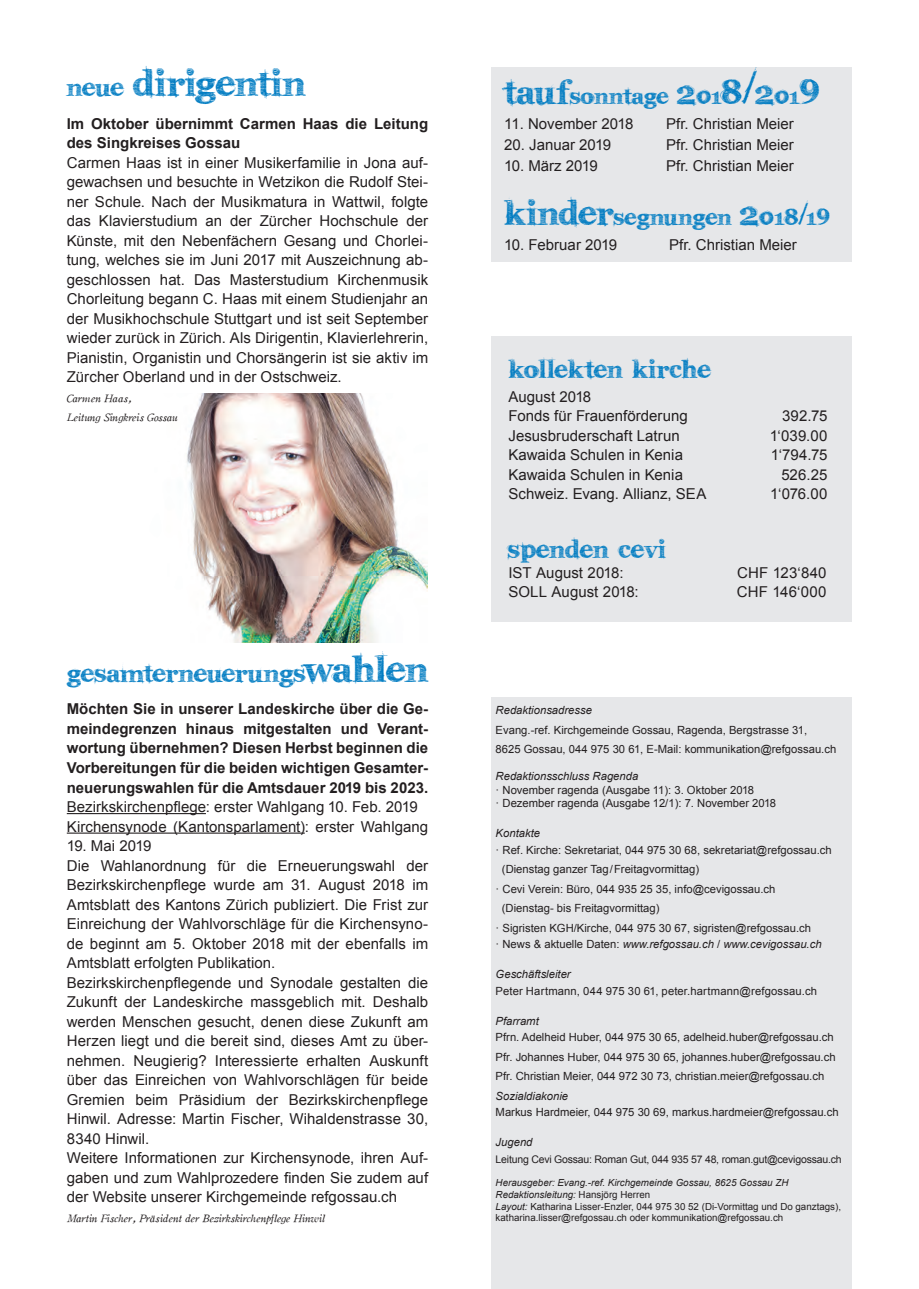
<style>
.page{position:relative;width:919px;height:1289px;background:#fff}
.page>*{position:absolute;margin:0;border:0;box-sizing:border-box;transform-origin:0 0}
.t1{font:48px "karabin E.";letter-spacing:-.005em;color:#007cc2}
.t2{font:33px "karabin E.";letter-spacing:-.005em;color:#007cc2}
.t3{font:30px "karabin E.";color:#007cc2}
.t4{font:15px/19.5px "Arial";color:#231f20}
.t5{font:700 15px/19.5px "Arial";color:#231f20}
.t6{font:11.25px/19.5px "Arial";color:#231f20}
.t7{font:italic 11.25px "Arial";color:#231f20}
.t8{font:10.5px/19.5px "Oldstyle Italic HPLHS";letter-spacing:-.015em;color:#231f20}
.t9{font:10.5px "Arial";letter-spacing:-.02em;color:#231f20}
.t10{font:9.75px/11.7px "Arial";color:#231f20}
.s1{font-size:33px}
.s2{font-size:48px}
.s3{font-size:45px}
.s4{font-style:normal}
.s5{font-style:italic}
</style>
<div class="page">
<img style="left:187px;top:393px;width:240px;height:249px">
<div style="left:491px;top:337px;width:361px;height:284px;background:#e6e7e9"></div>
<div style="left:491px;top:697px;width:361px;height:591px;background:#e6e7e9"></div>
<div style="left:491px;top:67px;width:361px;height:194px;background:#e6e7e9"></div>
<hr style="left:67px;top:813px;width:139px;height:1px;background:#231f20">
<hr style="left:67px;top:832px;width:238px;height:1px;background:#231f20">
<h1 class="t1" style="left:67px;top:57px;width:240px"><span class="s1">neue</span> Dirigentin</h1>
<p class="t5" style="left:67px;top:114px;width:363px">Im Oktober übernimmt Carmen Haas die Leitung des Singkreises Gossau</p>
<p class="t4" style="left:67px;top:153px;width:363px;text-align:justify">Carmen Haas ist in einer Musikerfamilie in Jona auf&shy;gewachsen und besuchte in Wetzikon die Rudolf Stei&shy;ner Schule. Nach der Musikmatura in Wattwil, folgte das Klavierstudium an der Zürcher Hochschule der Künste, mit den Nebenfächern Gesang und Chorlei&shy;tung, welches sie im Juni 2017 mit Auszeichnung ab&shy;geschlossen hat. Das Masterstudium Kirchenmusik Chorleitung begann C. Haas mit einem Studienjahr an der Musikhochschule Stuttgart und ist seit September wieder zurück in Zürich. Als Dirigentin, Klavierlehrerin, Pianistin, Organistin und Chorsängerin ist sie aktiv im Zürcher Oberland und in der Ostschweiz.</p>
<p class="t8" style="left:67px;top:387px;width:112px">Carmen Haas,<br>Leitung Singkreis Gossau</p>
<h2 class="t2" style="left:67px;top:655px;width:363px">gesamterneuerungs<span class="s2">wahlen</span></h2>
<p class="t5" style="left:67px;top:700px;width:363px;text-align:justify">Möchten Sie in unserer Landeskirche über die Ge&shy;meindegrenzen hinaus mitgestalten und Verant&shy;wortung übernehmen? Diesen Herbst beginnen die Vorbereitungen für die beiden wichtigen Gesamter&shy;neuerungswahlen für die Amtsdauer 2019 bis 2023.</p>
<p class="t4" style="left:67px;top:797px;width:363px">Bezirkskirchenpflege: erster Wahlgang 10. Feb. 2019<br>Kirchensynode (Kantonsparlament): erster Wahlgang</p>
<p class="t4" style="left:67px;top:836px;width:363px">19. Mai 2019<br>Die Wahlanordnung für die Erneuerungswahl der Bezirkskirchenpflege wurde am 31. August 2018 im Amtsblatt des Kantons Zürich publiziert. Die Frist zur Einreichung der Wahlvorschläge für die Kirchensyno&shy;de beginnt am 5. Oktober 2018 mit der ebenfalls im Amtsblatt erfolgten Publikation.<br>Bezirkskirchenpflegende und Synodale gestalten die Zukunft der Landeskirche massgeblich mit. Deshalb werden Menschen gesucht, denen diese Zukunft am Herzen liegt und die bereit sind, dieses Amt zu über&shy;nehmen. Neugierig? Interessierte erhalten Auskunft über das Einreichen von Wahlvorschlägen für beide Gremien beim Präsidium der Bezirkskirchenpflege Hinwil. Adresse: Martin Fischer, Wihaldenstrasse 30, 8340 Hinwil.<br>Weitere Informationen zur Kirchensynode, ihren Auf&shy;gaben und zum Wahlprozedere finden Sie zudem auf der Website unserer Kirchgemeinde refgossau.ch</p>
<p class="t8" style="left:67px;top:1207px;width:260px">Martin Fischer, Präsident der Bezirkskirchenpflege Hinwil</p>
<h3 class="t3" style="left:504px;top:79px;width:316px"><span class="s3">tauf</span>sonntage <span class="s3">2</span>01<span class="s3">8/2</span>01<span class="s3">9</span></h3>
<p class="t4" style="left:504px;top:114px;width:131px">11. November 2018</p>
<p class="t4" style="left:666px;top:114px;width:129px">Pfr. Christian Meier</p>
<p class="t4" style="left:504px;top:135px;width:108px">20. Januar 2019</p>
<p class="t4" style="left:666px;top:135px;width:129px">Pfr. Christian Meier</p>
<p class="t4" style="left:504px;top:156px;width:95px">10. März 2019</p>
<p class="t4" style="left:666px;top:156px;width:129px">Pfr. Christian Meier</p>
<h3 class="t3" style="left:504px;top:200px;width:327px"><span class="s3">kinder</span>segnungen <span class="s3">2</span>018/19</h3>
<p class="t4" style="left:504px;top:235px;width:114px">10. Februar 2019</p>
<p class="t4" style="left:669px;top:235px;width:129px">Pfr. Christian Meier</p>
<h2 class="t2" style="left:508px;top:351px;width:204px">kollekten kirche</h2>
<p class="t4" style="left:508px;top:387px;width:181px">August 2018<br>Fonds für Frauenförderung</p>
<p class="t4" style="left:782px;top:406px;width:47px">392.75</p>
<p class="t4" style="left:508px;top:426px;width:173px">Jesusbruderschaft Latrun</p>
<p class="t4" style="left:769px;top:426px;width:59px">1‘039.00</p>
<p class="t4" style="left:508px;top:445px;width:176px">Kawaida Schulen in Kenia</p>
<p class="t4" style="left:770px;top:445px;width:58px">1‘794.75</p>
<p class="t4" style="left:508px;top:465px;width:176px">Kawaida Schulen in Kenia</p>
<p class="t4" style="left:781px;top:465px;width:48px">526.25</p>
<p class="t4" style="left:508px;top:484px;width:199px">Schweiz. Evang. Allianz, SEA</p>
<p class="t4" style="left:770px;top:484px;width:59px">1‘076.00</p>
<h2 class="t2" style="left:508px;top:531px;width:159px">spenden cevi</h2>
<p class="t4" style="left:508px;top:563px;width:117px">IST August 2018:</p>
<p class="t4" style="left:737px;top:563px;width:91px">CHF 123‘840</p>
<p class="t4" style="left:508px;top:582px;width:132px">SOLL August 2018:</p>
<p class="t4" style="left:736px;top:582px;width:91px">CHF 146‘000</p>
<p class="t7" style="left:495px;top:703px;width:98px">Redaktionsadresse</p>
<p class="t6" style="left:495px;top:720px;width:342px">Evang.-ref. Kirchgemeinde Gossau, Ragenda, Bergstrasse 31,<br>8625 Gossau, 044 975 30 61, E-Mail: kommunikation@refgossau.ch</p>
<p class="t7" style="left:495px;top:769px;width:144px">Redaktionsschluss Ragenda</p>
<p class="t6" style="left:495px;top:783px;width:282px;line-height:13.5px">· November ragenda (Ausgabe 11): 3. Oktober 2018<br>· Dezember ragenda (Ausgabe 12/1): 7. November 2018</p>
<p class="t7" style="left:495px;top:826px;width:46px">Kontakte</p>
<p class="t6" style="left:495px;top:840px;width:337px">· Ref. Kirche: Sekretariat, 044 975 30 68, sekretariat@refgossau.ch</p>
<p class="t6" style="left:502px;top:859px;width:199px">(Dienstag ganzer Tag/Freitagvormittag)</p>
<p class="t6" style="left:495px;top:879px;width:281px">· Cevi Verein: Büro, 044 935 25 35, info@cevigossau.ch</p>
<p class="t6" style="left:502px;top:898px;width:159px">(Dienstag- bis Freitagvormittag)</p>
<p class="t6" style="left:495px;top:918px;width:317px">· Sigristen KGH/Kirche, 044 975 30 67, sigristen@refgossau.ch</p>
<p class="t7" style="left:495px;top:937px;width:327px"><span class="s4">· News &amp; aktuelle Daten:</span> www.refgossau.ch <span class="s4">/</span> www.cevigossau.ch</p>
<p class="t7" style="left:495px;top:967px;width:77px">Geschäftsleiter</p>
<p class="t6" style="left:495px;top:981px;width:323px">Peter Hartmann, 044 975 30 61, peter.hartmann@refgossau.ch</p>
<p class="t7" style="left:495px;top:1013px;width:45px">Pfarramt</p>
<p class="t6" style="left:495px;top:1027px;width:341px">Pfrn. Adelheid Huber, 044 975 30 65, adelheid.huber@refgossau.ch<br>Pfr. Johannes Huber, 044 975 30 65, johannes.huber@refgossau.ch<br>Pfr. Christian Meier, 044 972 30 73, christian.meier@refgossau.ch</p>
<p class="t7" style="left:495px;top:1088px;width:74px">Sozialdiakonie</p>
<p class="t6" style="left:495px;top:1102px;width:344px">Markus Hardmeier, 044 975 30 69, markus.hardmeier@refgossau.ch</p>
<p class="t7" style="left:495px;top:1135px;width:38px">Jugend</p>
<p class="t9" style="left:495px;top:1152px;width:347px">Leitung Cevi Gossau: Roman Gut, 044 935 57 48, roman.gut@cevigossau.ch</p>
<p class="t10" style="left:495px;top:1177px;width:347px"><span class="s5">Herausgeber: Evang.-ref. Kirchgemeinde Gossau, 8625 Gossau ZH Redaktionsleitung:</span> Hansjörg Herren<br><span class="s5">Layout:</span> Katharina Lisser-Enzler, 044 975 30 52 (Di-Vormittag und Do ganztags), katharina.lisser@refgossau.ch oder kommunikation@refgossau.ch</p>
</div>
